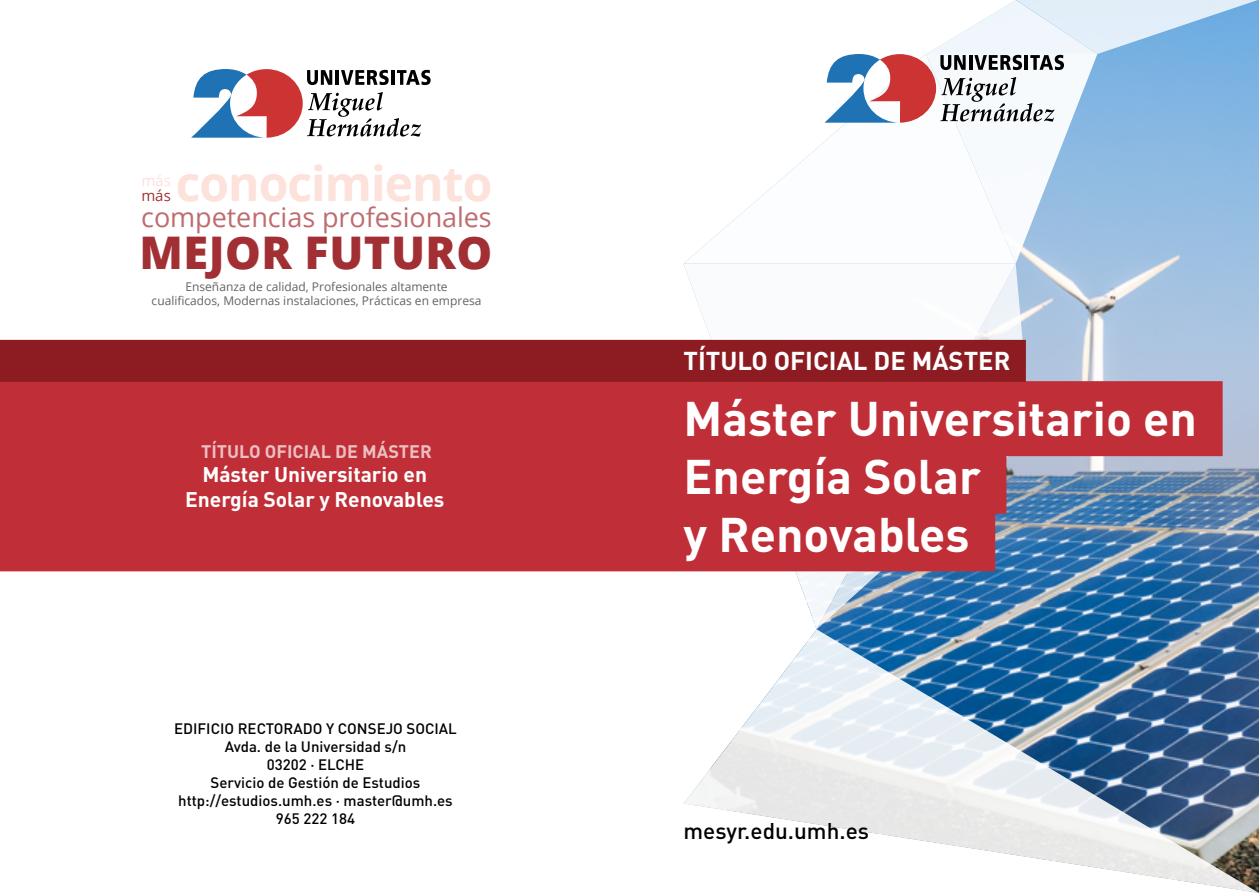
<style>
.page{position:relative;width:1259px;height:893px;background:#fff}
.page>*{position:absolute;margin:0;border:0;box-sizing:border-box;transform-origin:0 0}
.t1{font:700 48px/57.6px "DIN Pro";color:#fff}
.t2{font:700 48px "Open Sans";letter-spacing:-.02em;color:#fde1db}
.t3{font:800 45px "Open Sans";letter-spacing:.01em;color:#a12f33}
.t4{font:27px "Open Sans";letter-spacing:-.005em;color:#be6c70}
.t5{font:700 25.5px "DIN Pro";color:#fff}
.t6{font:500 22.5px "DIN Pro";color:#000}
.t7{font:700 21px/25.2px "DIN Pro";color:#fff;text-align:center}
.t8{font:700 18px "DIN Pro";color:#fff}
.t9{font:500 15px/18px "DIN Pro";color:#000;text-align:center}
.t10{font:15px "Open Sans";color:#fde1dd}
.t11{font:15px "Open Sans";color:#a33034}
.t12{font:12px/14.4px "Open Sans";color:#626463;text-align:center}
</style>
<div class="page">
<svg style="left:629px;top:142px;width:630px;height:751px"></svg>
<div style="left:0;top:381px;width:1222px;height:75px;background:#c02f38"></div>
<div style="left:0;top:439px;width:1006px;height:75px;background:#c02f38"></div>
<div style="left:0;top:496px;width:995px;height:75px;background:#c02f38"></div>
<div style="left:0;top:340px;width:1026px;height:42px;background:#8c1c22"></div>
<svg style="left:824px;top:0;width:435px;height:264px"></svg>
<svg style="left:191px;top:69px;width:239px;height:69px"></svg>
<h1 class="t2" style="left:176px;top:150px;width:318px">conocimiento</h1>
<h3 class="t4" style="left:141px;top:198px;width:352px">competencias profesionales</h3>
<h2 class="t3" style="left:139px;top:218px;width:354px">MEJOR FUTURO</h2>
<p class="t12" style="left:152px;top:279px;width:331px">Enseñanza de calidad, Profesionales altamente cualificados, Modernas instalaciones, Prácticas en empresa</p>
<p class="t10" style="left:141px;top:170px;width:31px">más</p>
<p class="t11" style="left:141px;top:185px;width:31px">más</p>
<p class="t8" style="left:201px;top:439px;width:232px">TÍTULO OFICIAL DE MÁSTER</p>
<h3 class="t7" style="left:185px;top:461px;width:261px">Máster Universitario en<br>Energía Solar y Renovables</h3>
<p class="t9" style="left:174px;top:719px;width:284px">EDIFICIO RECTORADO Y CONSEJO SOCIAL<br>Avda. de la Universidad s/n<br>03202 · ELCHE<br>Servicio de Gestión de Estudios http://estudios.umh.es · master@umh.es<br>965 222 184</p>
<h3 class="t5" style="left:683px;top:343px;width:328px">TÍTULO OFICIAL DE MÁSTER</h3>
<h1 class="t1" style="left:683px;top:388px;width:515px">Máster Universitario en<br>Energía Solar<br>y Renovables</h1>
<h3 class="t6" style="left:683px;top:815px;width:187px">mesyr.edu.umh.es</h3>
</div>
